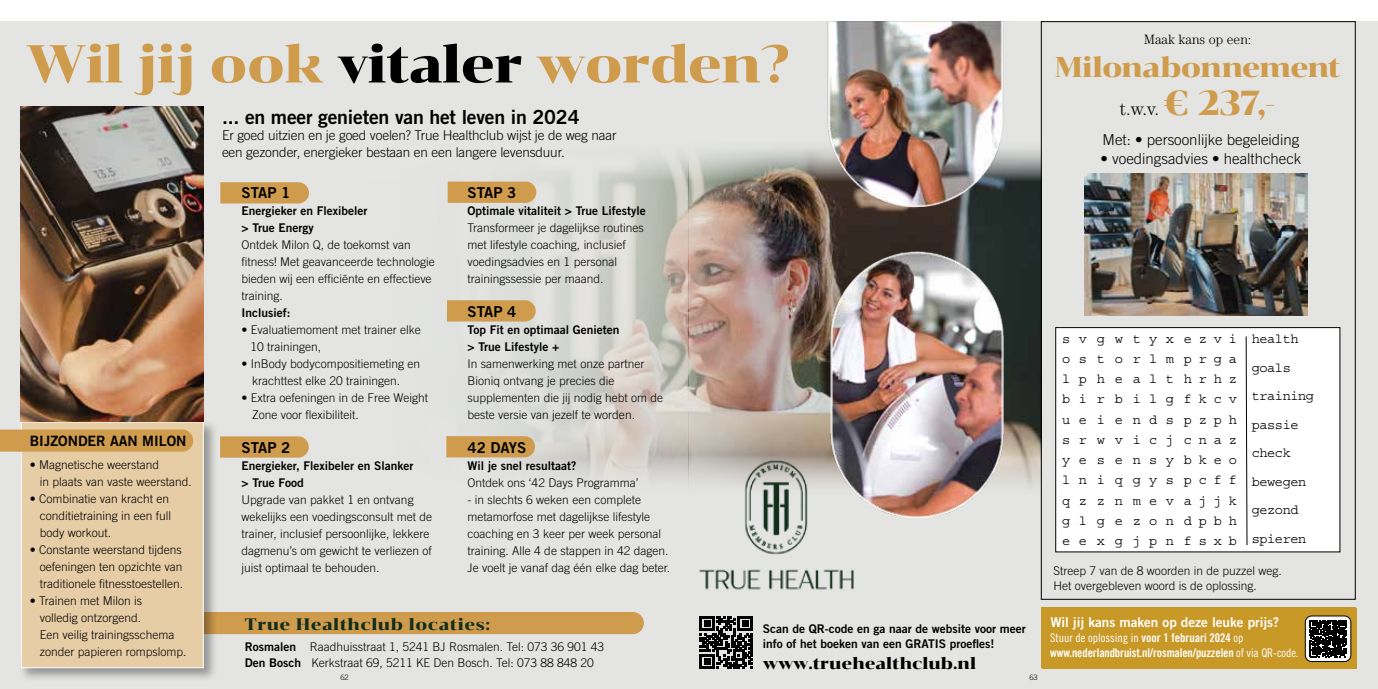
<style>
.page{position:relative;width:1378px;height:689px;background:#fff}
.page>*{position:absolute;margin:0;border:0;box-sizing:border-box;transform-origin:0 0}
.t1{font:53.25px "Chonburi";letter-spacing:-.02em;color:#cf9c4d}
.t2{font:28.5px "Chonburi";letter-spacing:-.035em;color:#cf9c4d}
.t3{font:19.5px "Trade Gothic LT Std Bd 2";letter-spacing:-.01em;color:#000}
.t4{font:300 18px "Century Std";color:#000}
.t5{font:16.5px "Chonburi";letter-spacing:.03em;color:#132d1c}
.t6{font:16.5px "Chonburi";color:#000}
.t7{font:300 15px "Trade Gothic LT Std";color:#000}
.t8{font:15px "Trade Gothic LT Std Bd 2";color:#000}
.t9{font:14.25px "Trade Gothic LT Std Bd 2";color:#000}
.t10{font:13.5px/20.2px "Courier Std";letter-spacing:-.03em;color:#000}
.t11{font:300 13.5px/16.5px "Trade Gothic LT Std";letter-spacing:-.01em;color:#000}
.t12{font:13.5px "Trade Gothic LT Std Bd 2";color:#fff}
.t13{font:300 13.5px "Century Std";color:#000}
.t14{font:300 12px/17px "Trade Gothic LT Std";color:#000}
.t15{font:12px/17px "Trade Gothic LT Std Bd 2";color:#000}
.t16{font:12px "Trade Gothic LT Std Bd Cn 20";letter-spacing:-.01em;color:#fff}
.t17{font:12px "Trade Gothic LT Std Cn 18";color:#fff}
.t18{font:300 7.5px "Trade Gothic LT Std";color:#000}
.s1{color:#000}
.s2{font-family:"Trade Gothic LT Std Bd 2";font-weight:400}
.s3{font-family:"Chonburi";font-weight:400;font-size:34.5px;color:#cf9c4d}
.s4{font-family:"Trade Gothic LT Std Bd Cn 20"}
.s5{font-family:"Trade Gothic LT Std Cn 18"}
</style>
<div class="page">
<div style="left:0;top:21px;width:689px;height:668px;background:#e4e5e3"></div>
<div style="left:218px;top:612px;width:426px;height:22px;background:#cf9c4d"></div>
<img style="left:446px;top:155px;width:243px;height:326px">
<div style="left:19px;top:419px;width:199px;height:263px;background:#000;opacity:.35"></div>
<div style="left:21px;top:421px;width:183px;height:247px;background:#e7cda6;border:1px solid #fff"></div>
<img style="left:21px;top:106px;width:183px;height:315px">
<svg style="left:0;top:429px;width:193px;height:23px;background:#d09e51"></svg>
<svg style="left:220px;top:182px;width:89px;height:21px;background:#cf9e52"></svg>
<svg style="left:220px;top:436px;width:89px;height:22px;background:#d0a056"></svg>
<svg style="left:448px;top:182px;width:88px;height:21px;background:#cf9d50"></svg>
<svg style="left:447px;top:300px;width:89px;height:21px;background:#cf9e52"></svg>
<svg style="left:446px;top:436px;width:89px;height:21px;background:#cf9e51"></svg>
<svg style="left:689px;top:21px;width:689px;height:668px;background:#c8c6c2"></svg>
<img style="left:825px;top:251px;width:182px;height:266px">
<img style="left:819px;top:21px;width:209px;height:185px">
<svg style="left:700px;top:616px;width:52px;height:53px;background:#444443"></svg>
<div style="left:1055px;top:328px;width:285px;height:224px;background:#fff"></div>
<div style="left:1055px;top:327px;width:285px;height:225px;border:1px solid #000"></div>
<svg style="left:1245px;top:336px;width:2px;height:209px"></svg>
<img style="left:1084px;top:173px;width:223px;height:142px">
<div style="left:1042px;top:608px;width:314px;height:61px;background:#c89927"></div>
<div style="left:1305px;top:616px;width:46px;height:45px;background:linear-gradient(to right,#fefefe,#fff);border-radius:6px"></div>
<svg style="left:1308px;top:619px;width:38px;height:38px"></svg>
<div style="left:1305px;top:616px;width:46px;height:46px;border:1px solid #000;border-radius:6px"></div>
<h1 class="t1" style="left:24px;top:25px;width:767px">Wil jij ook <span class="s1">vitaler</span> worden?</h1>
<p class="t9" style="left:30px;top:432px;width:158px">BIJZONDER AAN MILON</p>
<p class="t14" style="left:40px;top:456px;width:154px;text-indent:-10px">• Magnetische weerstand<br>in plaats van vaste weerstand.</p>
<p class="t14" style="left:40px;top:490px;width:133px;text-indent:-10px">• Combinatie van kracht en conditietraining in een full body workout.</p>
<p class="t14" style="left:40px;top:541px;width:145px;text-align:justify;text-indent:-10px">• Constante weerstand tijdens oefeningen ten opzichte van traditionele fitnesstoestellen.</p>
<p class="t14" style="left:40px;top:592px;width:148px;text-indent:-10px">• Trainen met Milon is<br>volledig ontzorgend.<br>Een veilig trainingsschema zonder papieren rompslomp.</p>
<h3 class="t3" style="left:222px;top:105px;width:359px">... en meer genieten van het leven in 2024</h3>
<p class="t11" style="left:222px;top:127px;width:396px">Er goed uitzien en je goed voelen? True Healthclub wijst je de weg naar een gezonder, energieker bestaan en een langere levensduur.</p>
<p class="t8" style="left:242px;top:183px;width:50px">STAP 1</p>
<p class="t15" style="left:242px;top:202px;width:127px">Energieker en Flexibeler &gt; True Energy</p>
<p class="t14" style="left:242px;top:236px;width:195px">Ontdek Milon Q, de toekomst van fitness! Met geavanceerde technologie bieden wij een efficiënte en effectieve training.</p>
<p class="t15" style="left:242px;top:304px;width:50px">Inclusief:</p>
<p class="t14" style="left:251px;top:321px;width:172px;text-indent:-9px">• Evaluatiemoment met trainer elke<br>10 trainingen,</p>
<p class="t14" style="left:252px;top:355px;width:170px;text-indent:-10px">• InBody bodycompositiemeting en krachttest elke 20 trainingen.</p>
<p class="t14" style="left:252px;top:389px;width:177px;text-indent:-10px">• Extra oefeningen in de Free Weight<br>Zone voor flexibiliteit.</p>
<p class="t8" style="left:242px;top:438px;width:50px">STAP 2</p>
<p class="t15" style="left:242px;top:457px;width:173px">Energieker, Flexibeler en Slanker &gt; True Food</p>
<p class="t14" style="left:242px;top:491px;width:192px">Upgrade van pakket 1 en ontvang wekelijks een voedingsconsult met de trainer, inclusief persoonlijke, lekkere dagmenu’s om gewicht te verliezen of juist optimaal te behouden.</p>
<p class="t8" style="left:468px;top:183px;width:50px">STAP 3</p>
<p class="t15" style="left:468px;top:202px;width:180px">Optimale vitaliteit &gt; True Lifestyle</p>
<p class="t14" style="left:468px;top:219px;width:178px">Transformeer je dagelijkse routines met lifestyle coaching, inclusief voedingsadvies en 1 personal trainingssessie per maand.</p>
<p class="t8" style="left:468px;top:302px;width:50px">STAP 4</p>
<p class="t15" style="left:468px;top:321px;width:153px">Top Fit en optimaal Genieten &gt; True Lifestyle +</p>
<p class="t14" style="left:468px;top:355px;width:197px">In samenwerking met onze partner Bioniq ontvang je precies die supplementen die jij nodig hebt om de beste versie van jezelf te worden.</p>
<p class="t8" style="left:468px;top:438px;width:60px">42 DAYS</p>
<p class="t15" style="left:468px;top:457px;width:110px">Wil je snel resultaat?</p>
<p class="t14" style="left:468px;top:474px;width:172px">Ontdek ons ‘42 Days Programma’</p>
<p class="t14" style="left:468px;top:491px;width:204px">- in slechts 6 weken een complete metamorfose met dagelijkse lifestyle coaching en 3 keer per week personal training. Alle 4 de stappen in 42 dagen.<br>Je voelt je vanaf dag één elke dag beter.</p>
<h3 class="t5" style="left:244px;top:612px;width:247px">True Healthclub locaties:</h3>
<p class="t14" style="left:244px;top:638px;width:361px;line-height:16.5px"><span class="s2">Rosmalen</span> Raadhuisstraat 1, 5241 BJ Rosmalen. Tel: 073 36 901 43<br><span class="s2">Den Bosch</span> Kerkstraat 69, 5211 KE Den Bosch. Tel: 073 88 848 20</p>
<p class="t15" style="left:763px;top:621px;width:264px;line-height:15px">Scan de QR-code en ga naar de website voor meer info of het boeken van een GRATIS proefles!</p>
<h3 class="t6" style="left:763px;top:651px;width:215px">www.truehealthclub.nl</h3>
<p class="t18" style="left:340px;top:672px;width:10px">62</p>
<p class="t18" style="left:1029px;top:672px;width:10px">63</p>
<p class="t13" style="left:1144px;top:32px;width:109px">Maak kans op een:</p>
<h2 class="t2" style="left:1055px;top:47px;width:287px">Milonabonnement</h2>
<h3 class="t4" style="left:1120px;top:98px;width:157px">t.w.v. <span class="s3">€ 237,-</span></h3>
<p class="t7" style="left:1102px;top:130px;width:198px">Met: • persoonlijke begeleiding</p>
<p class="t7" style="left:1100px;top:150px;width:202px">• voedingsadvies • healthcheck</p>
<p class="t10" style="left:1062px;top:328px;width:176px;text-align:justify">s v g w t y x e z v i o s t o r l m p r g a l p h e a l t h r h z b i r b i l g f k c v u e i e n d s p z p h s r w v i c j c n a z y e s e n s y b k e o l n i q g y s p c f f q z z n m e v a j j k g l g e z o n d p b h e e x g j p n f s x b</p>
<p class="t10" style="left:1252px;top:325px;width:63px;line-height:28.5px">health goals training passie check bewegen gezond spieren</p>
<p class="t14" style="left:1053px;top:563px;width:230px;line-height:15px">Streep 7 van de 8 woorden in de puzzel weg.<br>Het overgebleven woord is de oplossing.</p>
<p class="t12" style="left:1050px;top:613px;width:230px">Wil jij kans maken op deze leuke prijs?</p>
<p class="t17" style="left:1050px;top:630px;width:195px">Stuur de oplossing in <span class="s4">voor 1 februari 2024</span> op</p>
<p class="t16" style="left:1050px;top:645px;width:250px">www.nederlandbruist.nl/rosmalen/puzzelen <span class="s5">of via QR-code.</span></p>
</div>
